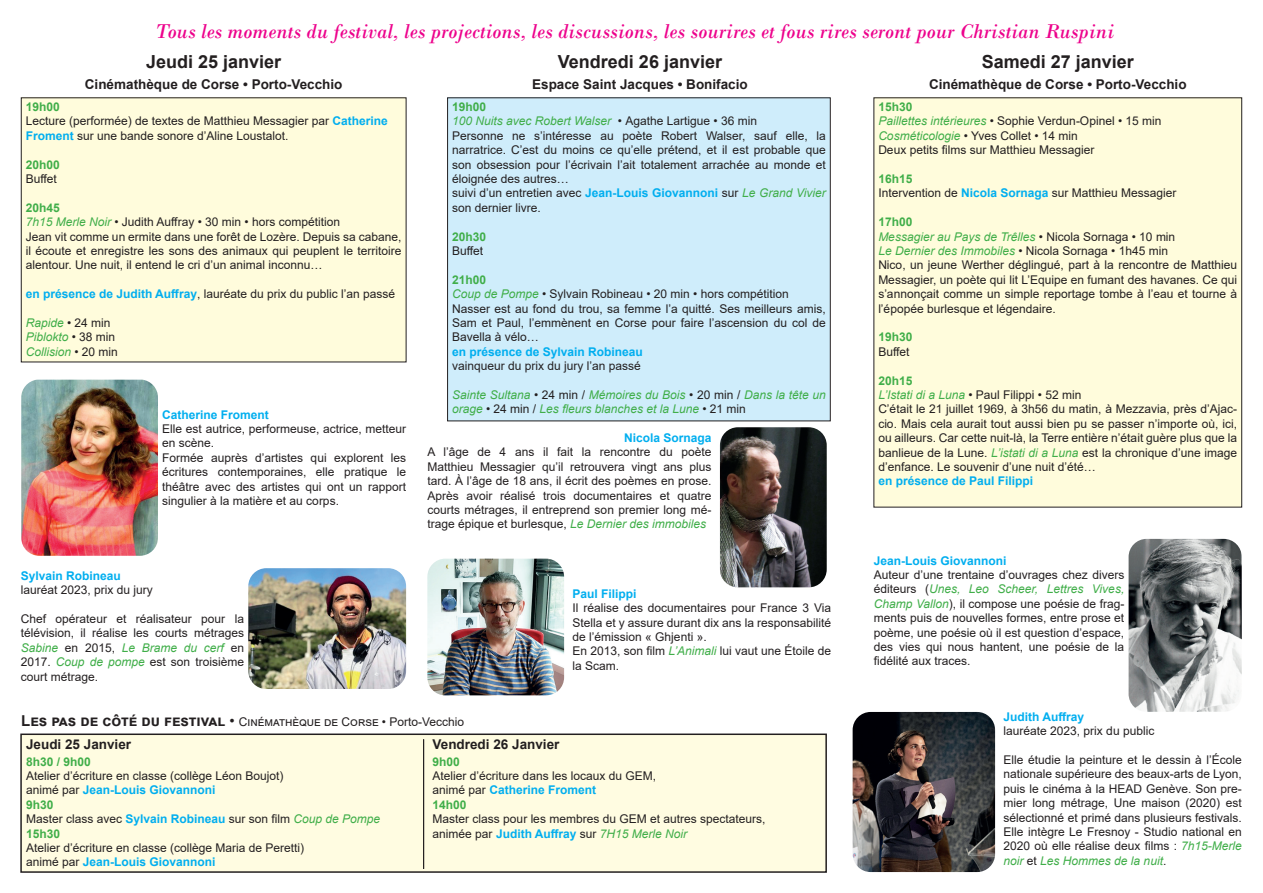
<style>
.page{position:relative;width:1263px;height:893px;background:#fff}
.page>*{position:absolute;margin:0;border:0;box-sizing:border-box;transform-origin:0 0}
.t1{font:italic 21px "Bodoni";color:#ed028c}
.t2{font:700 18px "Arial";color:#231f20}
.t3{font:700 13.5px "Arial";color:#231f20}
.t4{font:12px/14.4px "Arial";color:#231f20}
.t5{font:700 12px "Arial";color:#00aeef}
.t6{font:italic 12px/14.4px "Arial";color:#40ae49}
.t7{font:700 12px "Arial";color:#40ae49}
.s1{font-weight:700;color:#40ae49}
.s2{font-weight:700;color:#00aeef}
.s3{font-style:italic;color:#40ae49}
.s4{font-style:normal;color:#231f20}
.s5{font-style:italic}
.s6{font-weight:700;font-size:15px}
.s7{font-size:15px}
</style>
<div class="page">
<div style="left:21px;top:98px;width:385px;height:264px;background:#fffcdc"></div>
<div style="left:874px;top:98px;width:368px;height:409px;background:#fffcdc"></div>
<div style="left:448px;top:98px;width:382px;height:323px;background:#cfedfb"></div>
<img style="left:21px;top:380px;width:137px;height:176px">
<img style="left:1128px;top:539px;width:114px;height:173px">
<img style="left:853px;top:712px;width:142px;height:160px">
<img style="left:720px;top:427px;width:107px;height:160px">
<img style="left:248px;top:568px;width:158px;height:121px">
<img style="left:427px;top:559px;width:137px;height:136px">
<div style="left:21px;top:734px;width:805px;height:138px;background:#fffce1"></div>
<hr style="left:423px;top:739px;width:1px;height:130px;background:#231f20">
<div style="left:20px;top:733px;width:807px;height:140px;border:2px solid #231f20"></div>
<h1 class="t1" style="left:155px;top:19px;width:961px">Tous les moments du festival, les projections, les discussions, les sourires et fous rires seront pour Christian Ruspini</h1>
<h2 class="t2" style="left:146px;top:49px;width:137px">Jeudi 25 janvier</h2>
<p class="t3" style="left:85px;top:75px;width:259px">Cinémathèque de Corse • Porto-Vecchio</p>
<p class="t4" style="left:26px;top:99px;width:364px"><span class="s1">19h00<br></span>Lecture (performée) de textes de Matthieu Messagier par <span class="s2">Catherine<br>Froment</span> sur une bande sonore d’Aline Loustalot.</p>
<p class="t7" style="left:26px;top:156px;width:36px">20h00</p>
<p class="t4" style="left:26px;top:171px;width:33px">Buffet</p>
<p class="t4" style="left:26px;top:200px;width:377px"><span class="s1">20h45<br></span><span class="s3">7h15 Merle Noir</span> • Judith Auffray • 30 min • hors compétition<br>Jean vit comme un ermite dans une forêt de Lozère. Depuis sa cabane, il écoute et enregistre les sons des animaux qui peuplent le territoire alentour. Une nuit, il entend le cri d’un animal inconnu…</p>
<p class="t4" style="left:26px;top:287px;width:371px"><span class="s2">en présence de Judith Auffray</span>, lauréate du prix du public l’an passé</p>
<p class="t6" style="left:26px;top:316px;width:94px">Rapide <span class="s4">• 24 min<br></span>Piblokto <span class="s4">• 38 min<br></span>Collision <span class="s4">• 20 min</span></p>
<p class="t5" style="left:162px;top:406px;width:108px">Catherine Froment</p>
<p class="t4" style="left:162px;top:421px;width:246px">Elle est autrice, performeuse, actrice, metteur en scène.<br>Formée auprès d’artistes qui explorent les écritures contemporaines, elle pratique le théâtre avec des artistes qui ont un rapport singulier à la matière et au corps.</p>
<p class="t5" style="left:21px;top:567px;width:102px">Sylvain Robineau</p>
<p class="t4" style="left:21px;top:583px;width:134px">lauréat 2023, prix du jury</p>
<p class="t4" style="left:21px;top:611px;width:225px;text-align:justify">Chef opérateur et réalisateur pour la télévision, il réalise les courts métrages <span class="s3">Sabine</span> en 2015, <span class="s3">Le Brame du cerf</span> en 2017. <span class="s3">Coup de pompe</span> est son troisième court métrage.</p>
<h2 class="t2" style="left:558px;top:49px;width:166px">Vendredi 26 janvier</h2>
<p class="t3" style="left:532px;top:75px;width:217px">Espace Saint Jacques • Bonifacio</p>
<p class="t4" style="left:452px;top:99px;width:375px"><span class="s1">19h00<br></span><span class="s3">100 Nuits avec Robert Walser</span> <span class="s5">•</span> Agathe Lartigue • 36 min<br>Personne ne s’intéresse au poète Robert Walser, sauf elle, la narratrice. C’est du moins ce qu’elle prétend, et il est probable que son obsession pour l’écrivain l’ait totalement arrachée au monde et éloignée des autres…<br>suivi d’un entretien avec <span class="s2">Jean-Louis Giovannoni</span> sur <span class="s3">Le Grand Vivier </span>son dernier livre.</p>
<p class="t7" style="left:452px;top:228px;width:36px">20h30</p>
<p class="t4" style="left:452px;top:243px;width:33px">Buffet</p>
<p class="t4" style="left:452px;top:272px;width:375px"><span class="s1">21h00<br></span><span class="s3">Coup de Pompe</span> • Sylvain Robineau • 20 min • hors compétition Nasser est au fond du trou, sa femme l’a quitté. Ses meilleurs amis, Sam et Paul, l’emmènent en Corse pour faire l’ascension du col de Bavella à vélo…</p>
<p class="t5" style="left:452px;top:343px;width:192px">en présence de Sylvain Robineau</p>
<p class="t4" style="left:452px;top:359px;width:190px">vainqueur du prix du jury l’an passé</p>
<p class="t6" style="left:452px;top:388px;width:375px">Sainte Sultana <span class="s4">• 24 min /</span> Mémoires du Bois <span class="s4">• 20 min /</span> Dans la tête un orage <span class="s4">• 24 min /</span> Les fleurs blanches et la Lune <span class="s4">• 21 min</span></p>
<p class="t5" style="left:624px;top:429px;width:89px">Nicola Sornaga</p>
<p class="t4" style="left:427px;top:445px;width:286px;text-align:justify">A l’âge de 4 ans il fait la rencontre du poète Matthieu Messagier qu’il retrouvera vingt ans plus tard. À l’âge de 18 ans, il écrit des poèmes en prose.<br>Après avoir réalisé trois documentaires et quatre courts métrages, il entreprend son premier long mé&shy;trage épique et burlesque, <span class="s3">Le Dernier des immobiles</span></p>
<p class="t5" style="left:573px;top:585px;width:66px">Paul Filippi</p>
<p class="t4" style="left:573px;top:601px;width:260px">Il réalise des documentaires pour France 3 Via Stella et y assure durant dix ans la responsabilité de l’émission « Ghjenti ».<br>En 2013, son film <span class="s3">L’Animali</span> lui vaut une Étoile de la Scam.</p>
<p class="t4" style="left:21px;top:715px;width:444px"><span class="s6">Les pas de côté du festival</span> <span class="s7">•</span> Cinémathèque de Corse • Porto-Vecchio</p>
<p class="t3" style="left:26px;top:735px;width:107px">Jeudi 25 Janvier</p>
<p class="t7" style="left:26px;top:753px;width:66px">8h30 / 9h00</p>
<p class="t4" style="left:26px;top:768px;width:356px">Atelier d’écriture en classe (collège Léon Boujot)<br>animé par <span class="s2">Jean-Louis Giovannoni<br></span><span class="s1">9h30<br></span>Master class avec <span class="s2">Sylvain Robineau</span> sur son film <span class="s3">Coup de Pompe<br></span><span class="s1">15h30</span></p>
<p class="t4" style="left:26px;top:840px;width:280px">Atelier d’écriture en classe (collège Maria de Peretti) animé par <span class="s2">Jean-Louis Giovannoni</span></p>
<p class="t3" style="left:433px;top:735px;width:128px">Vendredi 26 Janvier</p>
<p class="t7" style="left:433px;top:753px;width:29px">9h00</p>
<p class="t4" style="left:433px;top:768px;width:225px">Atelier d’écriture dans les locaux du GEM, animé par <span class="s2">Catherine Froment<br></span><span class="s1">14h00</span></p>
<p class="t4" style="left:433px;top:812px;width:334px">Master class pour les membres du GEM et autres spectateurs, animée par <span class="s2">Judith Auffray</span> sur <span class="s3">7H15 Merle Noir</span></p>
<h2 class="t2" style="left:982px;top:49px;width:154px">Samedi 27 janvier</h2>
<p class="t3" style="left:929px;top:75px;width:259px">Cinémathèque de Corse • Porto-Vecchio</p>
<p class="t4" style="left:878px;top:99px;width:285px"><span class="s1">15h30<br></span><span class="s3">Paillettes intérieures</span> • Sophie Verdun-Opinel • 15 min <span class="s3">Cosméticologie</span> • Yves Collet • 14 min<br>Deux petits films sur Matthieu Messagier</p>
<p class="t4" style="left:878px;top:171px;width:300px"><span class="s1">16h15<br></span>Intervention de <span class="s2">Nicola Sornaga</span> sur Matthieu Messagier</p>
<p class="t4" style="left:878px;top:215px;width:360px"><span class="s1">17h00<br></span><span class="s3">Messagier au Pays de Trêlles</span> • Nicola Sornaga • 10 min<br><span class="s3">Le Dernier des Immobiles</span> • Nicola Sornaga • 1h45 min<br>Nico, un jeune Werther déglingué, part à la rencontre de Matthieu Messagier, un poète qui lit L’Equipe en fumant des havanes. Ce qui s’annonçait comme un simple reportage tombe à l’eau et tourne à l’épopée burlesque et légendaire.</p>
<p class="t7" style="left:878px;top:329px;width:36px">19h30</p>
<p class="t4" style="left:878px;top:344px;width:33px">Buffet</p>
<p class="t4" style="left:878px;top:373px;width:360px"><span class="s1">20h15<br></span><span class="s3">L’Istati di a Luna</span> • Paul Filippi • 52 min<br>C’était le 21 juillet 1969, à 3h56 du matin, à Mezzavia, près d’Ajac&shy;cio. Mais cela aurait tout aussi bien pu se passer n’importe où, ici, ou ailleurs. Car cette nuit-là, la Terre entière n’était guère plus que la banlieue de la Lune. <span class="s3">L’istati di a Luna</span> est la chronique d’une image d’enfance. Le souvenir d’une nuit d’été…</p>
<p class="t5" style="left:878px;top:473px;width:156px">en présence de Paul Filippi</p>
<p class="t5" style="left:874px;top:552px;width:134px">Jean-Louis Giovannoni</p>
<p class="t4" style="left:874px;top:567px;width:252px;text-align:justify">Auteur d’une trentaine d’ouvrages chez divers éditeurs (<span class="s3">Unes, Leo Scheer, Lettres Vives, Champ Vallon</span>), il compose une poésie de frag&shy;ments puis de nouvelles formes, entre prose et poème, une poésie où il est question d’espace, des vies qui nous hantent, une poésie de la fidélité aux traces.</p>
<p class="t5" style="left:1003px;top:708px;width:82px">Judith Auffray</p>
<p class="t4" style="left:1003px;top:724px;width:152px">lauréate 2023, prix du public</p>
<p class="t4" style="left:1003px;top:752px;width:240px;text-align:justify">Elle étudie la peinture et le dessin à l’École nationale supérieure des beaux-arts de Lyon, puis le cinéma à la HEAD Genève. Son pre&shy;mier long métrage, Une maison (2020) est sélectionné et primé dans plusieurs festivals.<br>Elle intègre Le Fresnoy - Studio national en 2020 où elle réalise deux films : <span class="s3">7h15-Merle noir</span> et <span class="s3">Les Hommes de la nuit</span>.</p>
</div>
